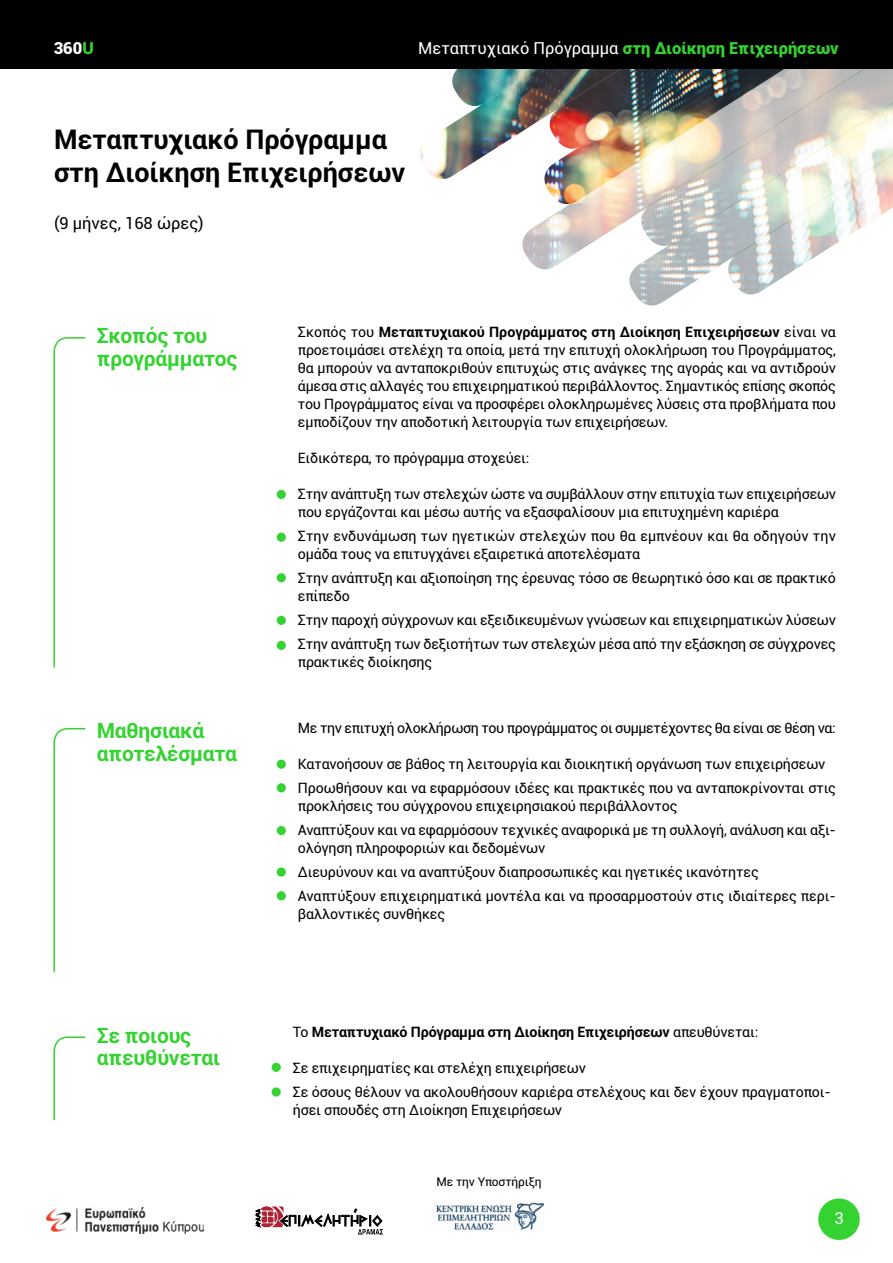
<style>
.page{position:relative;width:893px;height:1263px;background:#fff}
.page>*{position:absolute;margin:0;border:0;box-sizing:border-box;transform-origin:0 0}
.t1{font:700 27px/32.4px "Roboto";color:#000}
.t2{font:700 21px/22.5px "Roboto";letter-spacing:-.01em;color:#35d331}
.t3{font:900 16.5px "Roboto";color:#35d331}
.t4{font:16.5px "Roboto";color:#000}
.t5{font:900 16.5px "Roboto";color:#fff}
.t6{font:16.5px "Roboto";color:#fff}
.t7{font:14.25px/18px "Roboto";letter-spacing:-.01em;color:#000}
.t8{font:700 14.25px "Roboto";letter-spacing:-.01em;color:#000}
.t9{font:12px "Roboto";letter-spacing:-.01em;color:#000}
.s1{color:#35d331}
.s2{font-weight:400;color:#fff}
.s3{font-weight:700}
.s4{font-weight:400}
</style>
<div class="page">
<div style="left:818px;top:1198px;width:42px;height:42px;background:#35d331;border-radius:50%"></div>
<img style="left:413px;top:68px;width:103px;height:111px">
<img style="left:445px;top:68px;width:71px;height:45px">
<img style="left:629px;top:276px;width:74px;height:30px">
<img style="left:730px;top:276px;width:55px;height:19px">
<img style="left:516px;top:68px;width:377px;height:208px">
<div style="left:0;top:0;width:893px;height:68px;background:#000"></div>
<div style="left:277px;top:490px;width:9px;height:9px;background:#35d331;border-radius:50%"></div>
<div style="left:272px;top:1063px;width:9px;height:9px;background:#35d331;border-radius:50%"></div>
<div style="left:277px;top:760px;width:9px;height:9px;background:#35d331;border-radius:50%"></div>
<div style="left:277px;top:533px;width:9px;height:9px;background:#35d331;border-radius:50%"></div>
<div style="left:272px;top:1087px;width:9px;height:9px;background:#35d331;border-radius:50%"></div>
<div style="left:277px;top:783px;width:9px;height:9px;background:#35d331;border-radius:50%"></div>
<div style="left:277px;top:573px;width:9px;height:9px;background:#35d331;border-radius:50%"></div>
<div style="left:277px;top:826px;width:9px;height:9px;background:#35d331;border-radius:50%"></div>
<div style="left:277px;top:616px;width:9px;height:9px;background:#35d331;border-radius:50%"></div>
<div style="left:277px;top:641px;width:9px;height:9px;background:#35d331;border-radius:50%"></div>
<div style="left:277px;top:867px;width:9px;height:10px;background:#35d331;border-radius:50%"></div>
<div style="left:277px;top:891px;width:9px;height:9px;background:#35d331;border-radius:50%"></div>
<svg style="left:53px;top:337px;width:33px;height:331px"></svg>
<svg style="left:53px;top:728px;width:33px;height:245px"></svg>
<svg style="left:53px;top:1036px;width:33px;height:85px"></svg>
<img style="left:47px;top:1208px;width:157px;height:25px">
<img style="left:436px;top:1202px;width:108px;height:28px">
<svg style="left:256px;top:1206px;width:127px;height:28px"></svg>
<p class="t5" style="left:54px;top:36px;width:42px">360<span class="s1">U</span></p>
<p class="t3" style="left:418px;top:36px;width:422px"><span class="s2">Μεταπτυχιακό Πρόγραμμα</span> στη Διοίκηση Επιχειρήσεων</p>
<h1 class="t1" style="left:54px;top:122px;width:353px">Μεταπτυχιακό Πρόγραμμα στη Διοίκηση Επιχειρήσεων</h1>
<p class="t4" style="left:54px;top:211px;width:151px">(9 μήνες, 168 ώρες)</p>
<h2 class="t2" style="left:97px;top:324px;width:142px">Σκοπός του προγράμματος</h2>
<p class="t7" style="left:298px;top:322px;width:540px;text-align:justify">Σκοπός του <span class="s3">Μεταπτυχιακού Προγράμματος στη Διοίκηση Επιχειρήσεων</span> είναι να προετοιμάσει στελέχη τα οποία, μετά την επιτυχή ολοκλήρωση του Προγράμματος, θα μπορούν να ανταποκριθούν επιτυχώς στις ανάγκες της αγοράς και να αντιδρούν άμεσα στις αλλαγές του επιχειρηματικού περιβάλλοντος. Σημαντικός επίσης σκοπός του Προγράμματος είναι να προσφέρει ολοκληρωμένες λύσεις στα προβλήματα που εμποδίζουν την αποδοτική λειτουργία των επιχειρήσεων.</p>
<p class="t7" style="left:298px;top:448px;width:233px">Ειδικότερα, το πρόγραμμα στοχεύει:</p>
<p class="t7" style="left:298px;top:484px;width:540px">Στην ανάπτυξη των στελεχών ώστε να συμβάλλουν στην επιτυχία των επιχειρήσεων που εργάζονται και μέσω αυτής να εξασφαλίσουν μια επιτυχημένη καριέρα</p>
<p class="t7" style="left:298px;top:526px;width:539px">Στην ενδυνάμωση των ηγετικών στελεχών που θα εμπνέουν και θα οδηγούν την ομάδα τους να επιτυγχάνει εξαιρετικά αποτελέσματα</p>
<p class="t7" style="left:298px;top:568px;width:539px">Στην ανάπτυξη και αξιοποίηση της έρευνας τόσο σε θεωρητικό όσο και σε πρακτικό επίπεδο</p>
<p class="t7" style="left:298px;top:607px;width:539px;line-height:24px">Στην παροχή σύγχρονων και εξειδικευμένων γνώσεων και επιχειρηματικών λύσεων<br>Στην ανάπτυξη των δεξιοτήτων των στελεχών μέσα από την εξάσκηση σε σύγχρονες</p>
<p class="t7" style="left:298px;top:652px;width:136px">πρακτικές διοίκησης</p>
<h2 class="t2" style="left:97px;top:719px;width:142px">Μαθησιακά αποτελέσματα</h2>
<p class="t7" style="left:298px;top:718px;width:539px">Με την επιτυχή ολοκλήρωση του προγράμματος οι συμμετέχοντες θα είναι σε θέση να:</p>
<p class="t7" style="left:298px;top:751px;width:540px;line-height:24px">Κατανοήσουν σε βάθος τη λειτουργία και διοικητική οργάνωση των επιχειρήσεων<br>Προωθήσουν και να εφαρμόσουν ιδέες και πρακτικές που να ανταποκρίνονται στις</p>
<p class="t7" style="left:298px;top:793px;width:540px;line-height:24px">προκλήσεις του σύγχρονου επιχειρησιακού περιβάλλοντος<br>Αναπτύξουν και να εφαρμόσουν τεχνικές αναφορικά με τη συλλογή, ανάλυση και αξι-</p>
<p class="t7" style="left:298px;top:835px;width:540px;line-height:24px">ολόγηση πληροφοριών και δεδομένων<br>Διευρύνουν και να αναπτύξουν διαπροσωπικές και ηγετικές ικανότητες<br>Αναπτύξουν επιχειρηματικά μοντέλα και να προσαρμοστούν στις ιδιαίτερες περι-</p>
<p class="t7" style="left:298px;top:904px;width:149px">βαλλοντικές συνθήκες</p>
<h2 class="t2" style="left:97px;top:1023px;width:125px">Σε ποιους απευθύνεται</h2>
<p class="t8" style="left:293px;top:1022px;width:467px"><span class="s4">Το</span> Μεταπτυχιακό Πρόγραμμα στη Διοίκηση Επιχειρήσεων <span class="s4">απευθύνεται:</span></p>
<p class="t7" style="left:293px;top:1056px;width:539px;line-height:24px">Σε επιχειρηματίες και στελέχη επιχειρήσεων<br>Σε όσους θέλουν να ακολουθήσουν καριέρα στελέχους και δεν έχουν πραγματοποι-</p>
<p class="t7" style="left:293px;top:1101px;width:271px">ήσει σπουδές στη Διοίκηση Επιχειρήσεων</p>
<p class="t9" style="left:437px;top:1173px;width:106px">Με την Υποστήριξη</p>
<p class="t6" style="left:834px;top:1207px;width:11px">3</p>
</div>
